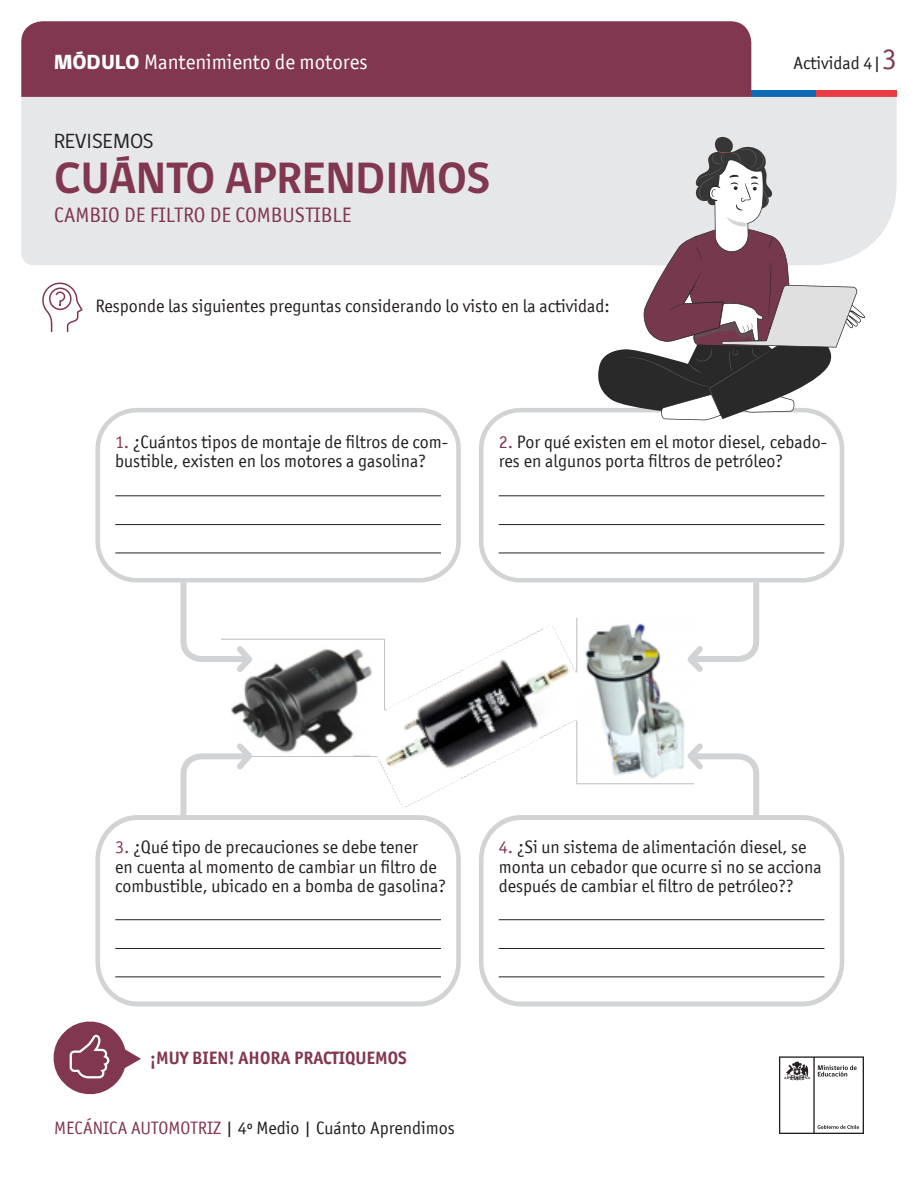
<style>
.page{position:relative;width:918px;height:1188px;background:#fff}
.page>*{position:absolute;margin:0;border:0;box-sizing:border-box;transform-origin:0 0}
.t1{font:700 45px "gob CL";color:#823751}
.t2{font:21px "Officina San ITC";color:#fff}
.t3{font:21px "Officina San ITC";color:#823751}
.t4{font:21px "gob CL";color:#231f20}
.t5{font:18px/19.5px "Officina San ITC";color:#231f20}
.t6{font:700 18px "Officina San ITC";color:#823751}
.s1{font-family:"gob CL";font-weight:800}
.s2{font-size:30px;color:#823751}
.s3{color:#823751}
</style>
<div class="page">
<div style="left:21px;top:21px;width:730px;height:76px;background:#823751"></div>
<div style="left:751px;top:90px;width:65px;height:7px;background:#0f69b4"></div>
<div style="left:816px;top:90px;width:81px;height:7px;background:#eb3c46"></div>
<svg style="left:779px;top:1056px;width:85px;height:78px"></svg>
<img style="left:231px;top:618px;width:454px;height:189px">
<div style="left:21px;top:97px;width:876px;height:168px;background:#e6e7e9"></div>
<svg style="left:95px;top:815px;width:366px;height:191px"></svg>
<hr style="left:115px;top:948px;width:326px;height:1px;background:#231f20">
<hr style="left:115px;top:977px;width:326px;height:1px;background:#231f20">
<hr style="left:115px;top:919px;width:326px;height:1px;background:#231f20">
<svg style="left:479px;top:815px;width:365px;height:191px"></svg>
<hr style="left:499px;top:948px;width:325px;height:1px;background:#231f20">
<hr style="left:499px;top:977px;width:325px;height:1px;background:#231f20">
<hr style="left:499px;top:919px;width:325px;height:1px;background:#231f20">
<svg style="left:95px;top:408px;width:366px;height:175px"></svg>
<hr style="left:115px;top:524px;width:326px;height:1px;background:#231f20">
<hr style="left:115px;top:553px;width:326px;height:1px;background:#231f20">
<hr style="left:115px;top:496px;width:326px;height:1px;background:#231f20">
<svg style="left:479px;top:408px;width:365px;height:175px"></svg>
<hr style="left:499px;top:524px;width:325px;height:1px;background:#231f20">
<hr style="left:499px;top:553px;width:325px;height:1px;background:#231f20">
<hr style="left:499px;top:496px;width:325px;height:1px;background:#231f20">
<svg style="left:53px;top:1021px;width:88px;height:74px"></svg>
<svg style="left:42px;top:283px;width:41px;height:49px"></svg>
<svg style="left:682px;top:577px;width:80px;height:101px"></svg>
<svg style="left:177px;top:738px;width:80px;height:87px"></svg>
<svg style="left:177px;top:577px;width:80px;height:101px"></svg>
<svg style="left:682px;top:738px;width:80px;height:87px"></svg>
<svg style="left:597px;top:137px;width:270px;height:283px"></svg>
<p class="t2" style="left:54px;top:50px;width:315px"><span class="s1">MÓDULO</span> Mantenimiento de motores</p>
<p class="t5" style="left:794px;top:54px;width:105px">Actividad 4|<span class="s2">3</span></p>
<p class="t4" style="left:54px;top:127px;width:101px">REVISEMOS</p>
<p class="t1" style="left:54px;top:148px;width:438px">CUÁNTO APRENDIMOS</p>
<p class="t3" style="left:54px;top:203px;width:299px">CAMBIO DE FILTRO DE COMBUSTIBLE</p>
<p class="t5" style="left:95px;top:296px;width:516px">Responde las siguientes preguntas considerando lo visto en la actividad:</p>
<p class="t5" style="left:115px;top:432px;width:334px"><span class="s3">1.</span> ¿Cuántos tipos de montaje de filtros de com&shy;bustible, existen en los motores a gasolina?</p>
<p class="t5" style="left:499px;top:432px;width:330px"><span class="s3">2.</span> Por qué existen em el motor diesel, cebado&shy;res en algunos porta filtros de petróleo?</p>
<p class="t5" style="left:115px;top:837px;width:332px"><span class="s3">3.</span> ¿Qué tipo de precauciones se debe tener<br>en cuenta al momento de cambiar un filtro de combustible, ubicado en a bomba de gasolina?</p>
<p class="t5" style="left:499px;top:837px;width:324px"><span class="s3">4.</span> ¿Si un sistema de alimentación diesel, se monta un cebador que ocurre si no se acciona después de cambiar el filtro de petróleo??</p>
<p class="t6" style="left:150px;top:1047px;width:258px">¡MUY BIEN! AHORA PRACTIQUEMOS</p>
<p class="t5" style="left:54px;top:1118px;width:402px"><span class="s3">MECÁNICA AUTOMOTRIZ</span> | 4º Medio | Cuánto Aprendimos</p>
</div>
